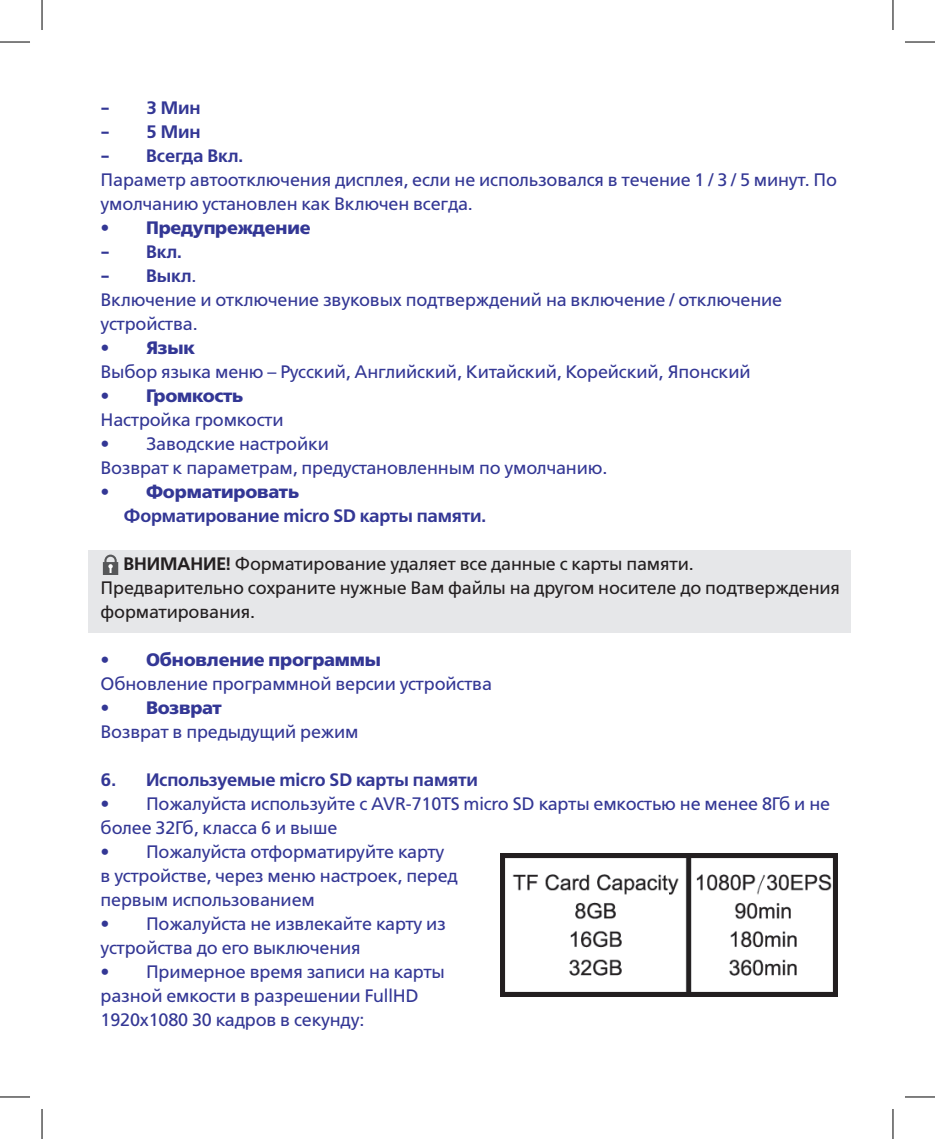
<style>
.page{position:relative;width:935px;height:1139px;background:#fff}
.page>*{position:absolute;margin:0;border:0;box-sizing:border-box;transform-origin:0 0}
.t1{font:18px/24px "Free Set C";letter-spacing:-.01em;color:#333795}
.t2{font:18px/24px "Free Set C";letter-spacing:-.01em;color:#231f20}
.t3{font:18px "Free Set Demi C";letter-spacing:-.01em;color:#333795}
.t4{font:18px "Free Set Bold C";letter-spacing:-.01em;color:#333795}
.s1{font-family:"Free Set C"}
.s2{font-family:"Free Set Demi C"}
</style>
<div class="page">
<div style="left:89px;top:550px;width:762px;height:83px;background:#e6e7e9"></div>
<svg style="left:103px;top:555px;width:15px;height:19px"></svg>
<img style="left:500px;top:854px;width:336px;height:143px">
<hr style="left:0;top:42px;width:30px;height:1px;background:#000">
<hr style="left:904px;top:42px;width:30px;height:1px;background:#000">
<hr style="left:0;top:1096px;width:30px;height:1px;background:#000">
<hr style="left:904px;top:1096px;width:30px;height:1px;background:#000">
<hr style="left:42px;top:0;width:1px;height:30px;background:#000">
<hr style="left:42px;top:1108px;width:1px;height:30px;background:#000">
<hr style="left:892px;top:0;width:1px;height:30px;background:#000">
<hr style="left:892px;top:1108px;width:1px;height:30px;background:#000">
<p class="t3" style="left:101px;top:98px;width:101px">- 3 Мин</p>
<p class="t3" style="left:101px;top:122px;width:101px">- 5 Мин</p>
<p class="t3" style="left:101px;top:146px;width:144px">- Всегда Вкл.</p>
<p class="t1" style="left:101px;top:168px;width:737px">Параметр автоотключения дисплея, если не использовался в течение 1 / 3 / 5 минут. По умолчанию установлен как Включен всегда.</p>
<p class="t4" style="left:101px;top:217px;width:211px">• Предупреждение</p>
<p class="t3" style="left:101px;top:242px;width:83px">- Вкл.</p>
<p class="t3" style="left:101px;top:266px;width:97px">- Выкл<span class="s1">.</span></p>
<p class="t1" style="left:101px;top:288px;width:683px">Включение и отключение звуковых подтверждений на включение / отключение устройства.</p>
<p class="t4" style="left:101px;top:337px;width:96px">• Язык</p>
<p class="t1" style="left:101px;top:360px;width:651px">Выбор языка меню – Русский, Английский, Китайский, Корейский, Японский</p>
<p class="t4" style="left:101px;top:385px;width:144px">• Громкость</p>
<p class="t1" style="left:101px;top:408px;width:184px">Настройка громкости</p>
<p class="t1" style="left:101px;top:432px;width:508px">• Заводские настройки<br>Возврат к параметрам, предустановленным по умолчанию.</p>
<p class="t4" style="left:101px;top:481px;width:200px">• Форматировать</p>
<p class="t3" style="left:123px;top:505px;width:364px">Форматирование micro SD карты памяти.</p>
<p class="t2" style="left:101px;top:552px;width:740px;text-indent:23px"><span class="s2">ВНИМАНИЕ!</span> Форматирование удаляет все данные с карты памяти.<br>Предварительно сохраните нужные Вам файлы на другом носителе до подтверждения форматирования.</p>
<p class="t4" style="left:101px;top:649px;width:282px">• Обновление программы</p>
<p class="t1" style="left:101px;top:672px;width:393px">Обновление программной версии устройства</p>
<p class="t4" style="left:101px;top:697px;width:123px">• Возврат</p>
<p class="t1" style="left:101px;top:720px;width:259px">Возврат в предыдущий режим</p>
<p class="t3" style="left:101px;top:769px;width:379px">6. Используемые micro SD карты памяти</p>
<p class="t1" style="left:101px;top:792px;width:731px">• Пожалуйста используйте с AVR-710TS micro SD карты емкостью не менее 8Гб и не более 32Гб, класса 6 и выше</p>
<p class="t1" style="left:101px;top:840px;width:358px">• Пожалуйста отформатируйте карту в устройстве, через меню настроек, перед первым использованием</p>
<p class="t1" style="left:101px;top:912px;width:347px">• Пожалуйста не извлекайте карту из устройства до его выключения</p>
<p class="t1" style="left:101px;top:960px;width:346px">• Примерное время записи на карты разной емкости в разрешении FullHD<br>1920x1080 30 кадров в секунду:</p>
</div>
